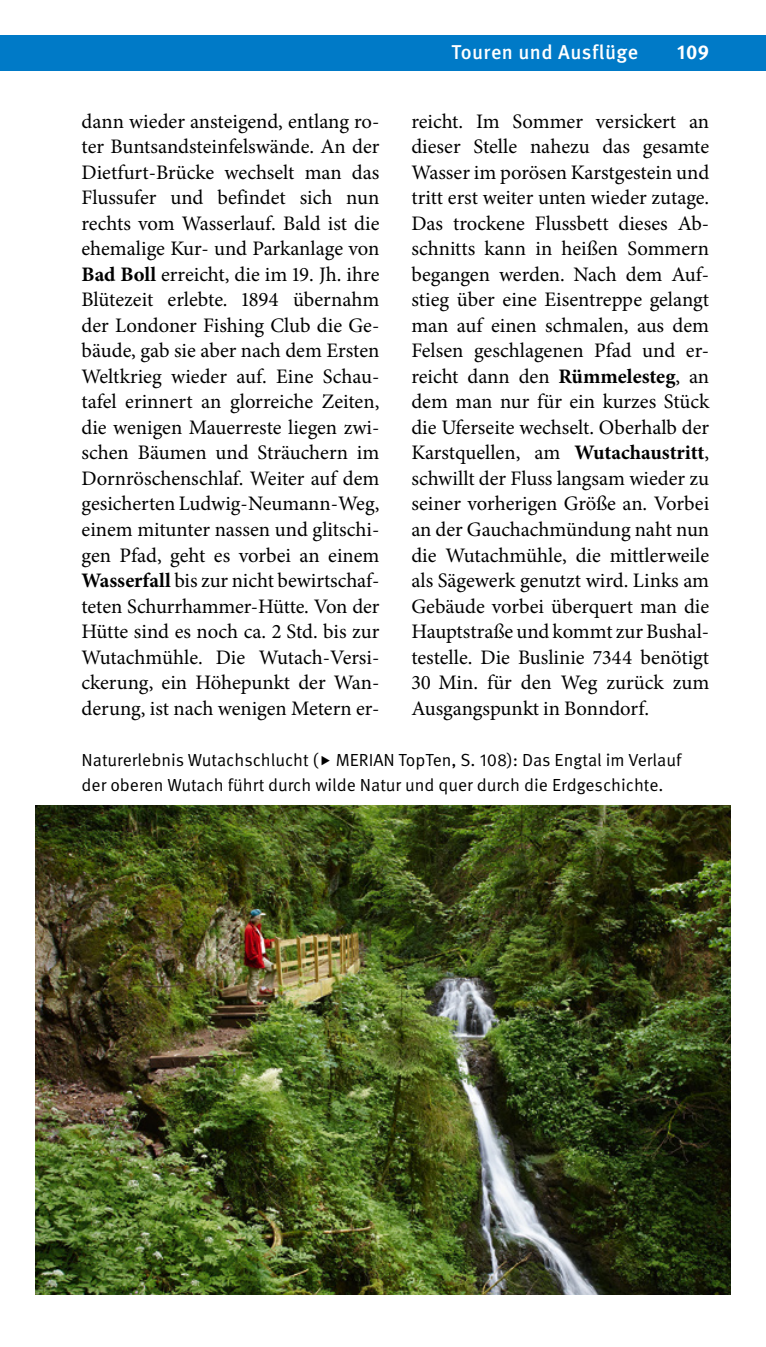
<style>
.page{position:relative;width:766px;height:1347px;background:#fff}
.page>*{position:absolute;margin:0;border:0;box-sizing:border-box;transform-origin:0 0}
.t1{font:20.5px/25.5px "Minion Pro";color:#000;text-align:justify}
.t2{font:500 20px "Meta Pro";letter-spacing:.025em;color:#fff}
.t3{font:700 20px "Meta Pro";color:#fff}
.t4{font:17.5px/25.5px "Meta Pro Norm";color:#000}
.s1{font-weight:700}
</style>
<div class="page">
<div style="left:0;top:35px;width:765px;height:36px;background:#007ac7"></div>
<img style="left:35px;top:805px;width:695px;height:489px">
<p class="t2" style="left:451px;top:37px;width:188px">Touren und Ausflüge</p>
<p class="t3" style="left:677px;top:37px;width:33px">109</p>
<p class="t1" style="left:81px;top:108px;width:299px">dann wieder ansteigend, entlang ro&shy;ter Buntsandsteinfelswände. An der Dietfurt-Brücke wechselt man das Flussufer und befindet sich nun rechts vom Wasserlauf. Bald ist die ehemalige Kur- und Parkanlage von <span class="s1">Bad Boll</span> erreicht, die im 19. Jh. ihre Blütezeit erlebte. 1894 übernahm der Londoner Fishing Club die Ge&shy;bäude, gab sie aber nach dem Ersten Weltkrieg wieder auf. Eine Schau&shy;tafel erinnert an glorreiche Zeiten, die wenigen Mauerreste liegen zwi&shy;schen Bäumen und Sträuchern im Dornröschenschlaf. Weiter auf dem gesicherten Ludwig-Neumann-Weg, einem mitunter nassen und glitschi&shy;gen Pfad, geht es vorbei an einem <span class="s1">Wasserfall</span> bis zur nicht bewirtschaf&shy;teten Schurrhammer-Hütte. Von der Hütte sind es noch ca. 2 Std. bis zur Wutachmühle. Die Wutach-Versi&shy;ckerung, ein Höhepunkt der Wan&shy;derung, ist nach wenigen Metern er-</p>
<p class="t1" style="left:411px;top:108px;width:299px">reicht. Im Sommer versickert an dieser Stelle nahezu das gesamte Wasser im porösen Karstgestein und tritt erst weiter unten wieder zutage.<br>Das trockene Flussbett dieses Ab&shy;schnitts kann in heißen Sommern begangen werden. Nach dem Auf&shy;stieg über eine Eisentreppe gelangt man auf einen schmalen, aus dem Felsen geschlagenen Pfad und er&shy;reicht dann den <span class="s1">Rümmelesteg</span>, an dem man nur für ein kurzes Stück die Uferseite wechselt. Oberhalb der Karstquellen, am <span class="s1">Wutachaustritt</span>, schwillt der Fluss langsam wieder zu seiner vorherigen Größe an. Vorbei an der Gauchachmündung naht nun die Wutachmühle, die mittlerweile als Sägewerk genutzt wird. Links am Gebäude vorbei überquert man die Hauptstraße und kommt zur Bushal&shy;testelle. Die Buslinie 7344 benötigt 30 Min. für den Weg zurück zum Ausgangspunkt in Bonndorf.</p>
<p class="t4" style="left:81px;top:745px;width:601px">Naturerlebnis Wutachschlucht ( MERIAN TopTen, S. 108): Das Engtal im Verlauf der oberen Wutach führt durch wilde Natur und quer durch die Erdgeschichte.</p>
</div>
